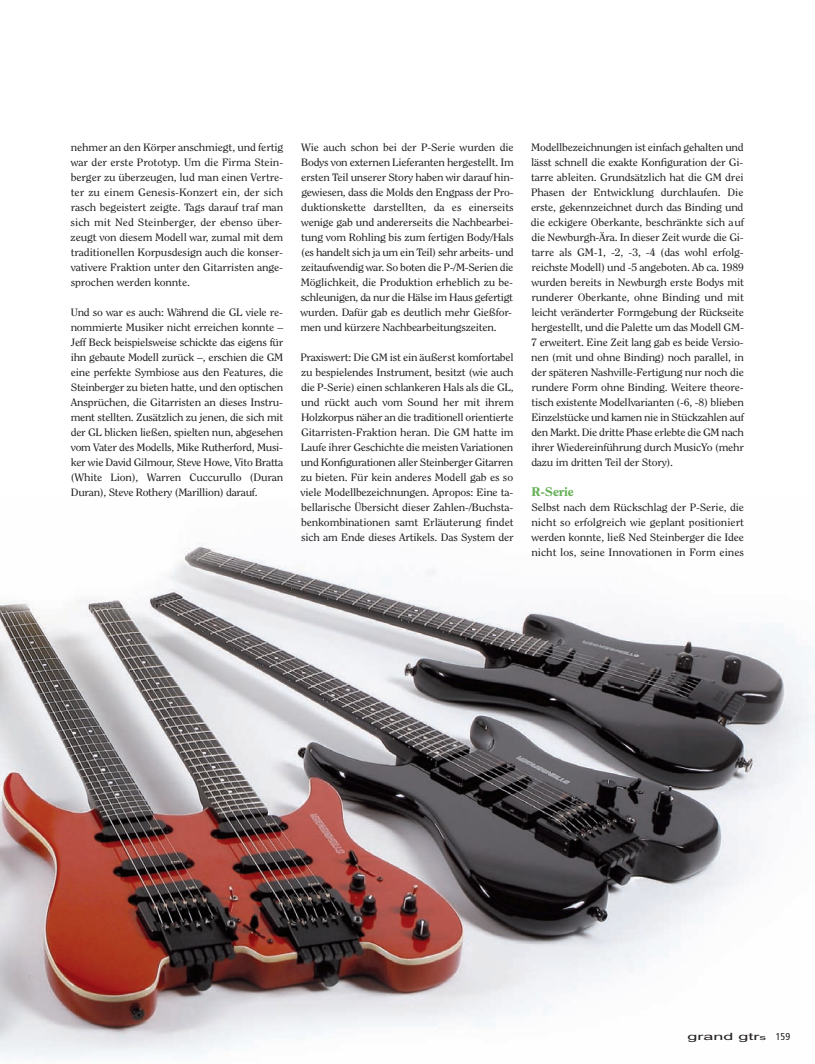
<style>
.page{position:relative;width:815px;height:1064px;background:#fff}
.page>*{position:absolute;margin:0;border:0;box-sizing:border-box;transform-origin:0 0}
.t1{font:800 12.5px "Clearface Std";letter-spacing:-.015em;color:#67b058;scale:1.1 1}
.t2{font:10.62px/15px "Clearface Std";letter-spacing:-.02em;color:#231f20;text-align:justify;scale:1.1 1}
.t3{font:10px "Arial";color:#231f20;scale:1.8 1}
.s1{font-size:7.5px}
.s2{font-family:"Frutiger LT Std";font-stretch:condensed}
</style>
<div class="page">
<img style="left:0;top:544px;width:815px;height:514px">
<p class="t2" style="left:71px;top:140px;width:195px">nehmer an den Körper anschmiegt, und fertig war der erste Prototyp. Um die Firma Stein&shy;berger zu überzeugen, lud man einen Vertre&shy;ter zu einem Genesis-Konzert ein, der sich rasch begeistert zeigte. Tags darauf traf man sich mit Ned Steinberger, der ebenso über&shy;zeugt von diesem Modell war, zumal mit dem traditionellen Korpusdesign auch die konser&shy;vativere Fraktion unter den Gitarristen ange&shy;sprochen werden konnte.</p>
<p class="t2" style="left:71px;top:305px;width:195px">Und so war es auch: Während die GL viele re&shy;nommierte Musiker nicht erreichen konnte – Jeff Beck beispielsweise schickte das eigens für ihn gebaute Modell zurück –, erschien die GM eine perfekte Symbiose aus den Features, die Steinberger zu bieten hatte, und den optischen Ansprüchen, die Gitarristen an dieses Instru&shy;ment stellten. Zusätzlich zu jenen, die sich mit der GL blicken ließen, spielten nun, abgesehen vom Vater des Modells, Mike Rutherford, Musi&shy;ker wie David Gilmour, Steve Howe, Vito Bratta (White Lion), Warren Cuccurullo (Duran Duran), Steve Rothery (Marillion) darauf.</p>
<p class="t2" style="left:300px;top:140px;width:196px;text-align:left">Wie auch schon bei der P-Serie wurden die Bodys von externen Lieferanten hergestellt. Im ersten Teil unserer Story haben wir darauf hin&shy;gewiesen, dass die Molds den Engpass der Pro&shy;duktionskette darstellten, da es einerseits wenige gab und andererseits die Nachbearbei&shy;tung vom Rohling bis zum fertigen Body/Hals (es handelt sich ja um ein Teil) sehr arbeits- und zeitaufwendig war. So boten die P-/M-Serien die Möglichkeit, die Produktion erheblich zu be&shy;schleunigen, da nur die Hälse im Haus gefertigt wurden. Dafür gab es deutlich mehr Gießfor&shy;men und kürzere Nachbearbeitungszeiten.</p>
<p class="t2" style="left:300px;top:350px;width:196px">Praxiswert: Die GM ist ein äußerst komfortabel zu bespielendes Instrument, besitzt (wie auch die P-Serie) einen schlankeren Hals als die GL, und rückt auch vom Sound her mit ihrem Holzkorpus näher an die traditionell orientierte Gitarristen-Fraktion heran. Die GM hatte im Laufe ihrer Geschichte die meisten Variationen und Konfigurationen aller Steinberger Gitarren zu bieten. Für kein anderes Modell gab es so viele Modellbezeichnungen. Apropos: Eine ta&shy;bellarische Übersicht dieser Zahlen-/Buchsta&shy;benkombinationen samt Erläuterung findet sich am Ende dieses Artikels. Das System der</p>
<p class="t2" style="left:531px;top:140px;width:196px">Modellbezeichnungen ist einfach gehalten und lässt schnell die exakte Konfiguration der Gi&shy;tarre ableiten. Grundsätzlich hat die GM drei Phasen der Entwicklung durchlaufen. Die erste, gekennzeichnet durch das Binding und die eckigere Oberkante, beschränkte sich auf die Newburgh-Ära. In dieser Zeit wurde die Gi&shy;tarre als GM-1, -2, -3, -4 (das wohl erfolg&shy;reichste Modell) und -5 angeboten. Ab ca. 1989 wurden bereits in Newburgh erste Bodys mit runderer Oberkante, ohne Binding und mit leicht veränderter Formgebung der Rückseite hergestellt, und die Palette um das Modell GM-7 erweitert. Eine Zeit lang gab es beide Versio&shy;nen (mit und ohne Binding) noch parallel, in der späteren Nashville-Fertigung nur noch die rundere Form ohne Binding. Weitere theore&shy;tisch existente Modellvarianten (-6, -8) blieben Einzelstücke und kamen nie in Stückzahlen auf den Markt. Die dritte Phase erlebte die GM nach ihrer Wiedereinführung durch MusicYo (mehr dazu im dritten Teil der Story).</p>
<p class="t1" style="left:531px;top:484px;width:40px">R-Serie</p>
<p class="t2" style="left:531px;top:500px;width:195px">Selbst nach dem Rückschlag der P-Serie, die nicht so erfolgreich wie geplant positioniert werden konnte, ließ Ned Steinberger die Idee nicht los, seine Innovationen in Form eines</p>
<p class="t3" style="left:687px;top:1029px;width:59px">grand gtr<span class="s1">s</span> <span class="s2">159</span></p>
</div>
